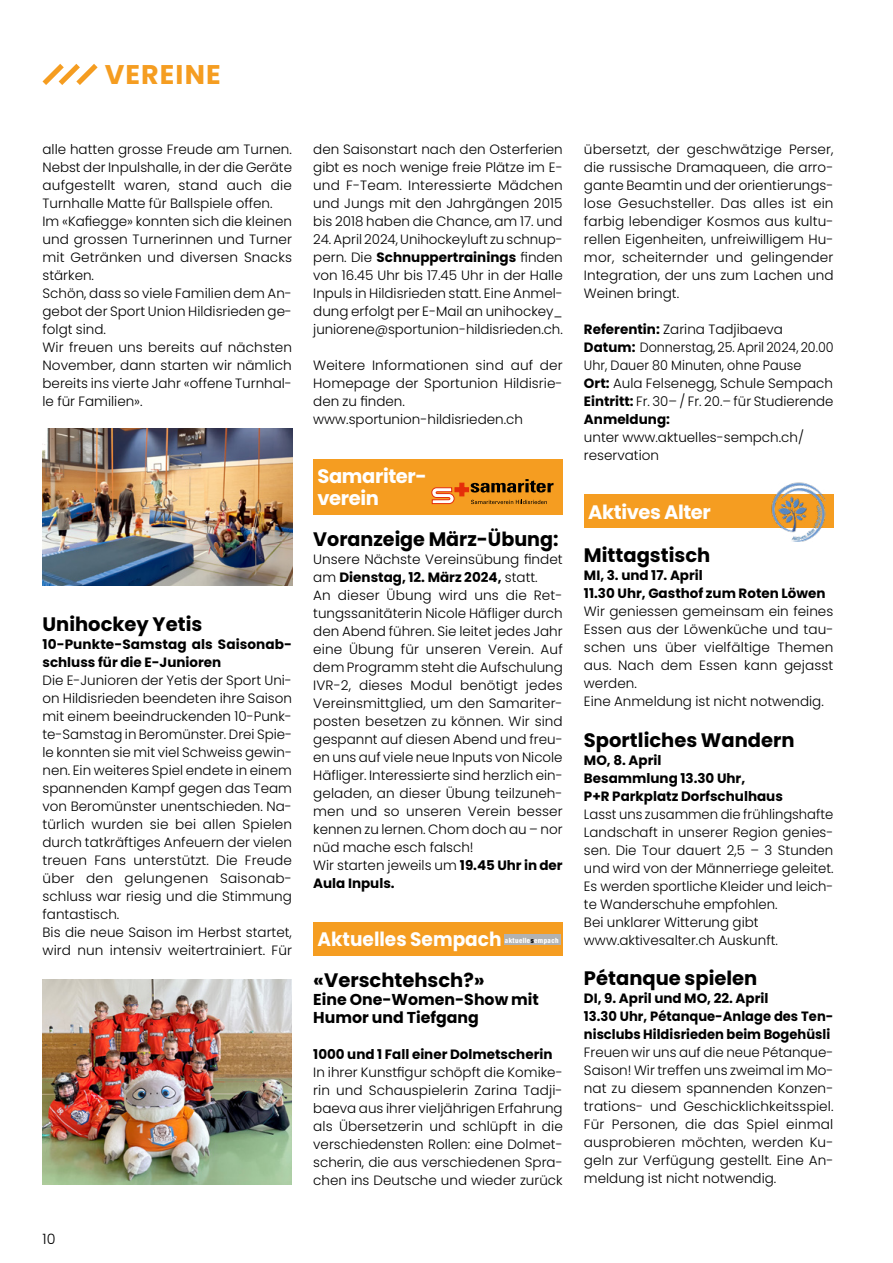
<style>
.page{position:relative;width:893px;height:1263px;background:#fff}
.page>*{position:absolute;margin:0;border:0;box-sizing:border-box;transform-origin:0 0}
.t1{font:700 27px "Poppins";letter-spacing:.04em;color:#f59d21}
.t2{font:700 19.5px "Poppins";color:#000}
.t3{font:700 19.5px/22.5px "Poppins";letter-spacing:-.02em;color:#fff}
.t4{font:700 19.5px "Poppins";color:#fff;scale:.95 1}
.t5{font:700 15.75px/18px "Poppins";color:#000}
.t6{font:300 14.25px "Poppins";color:#000}
.t7{font:300 13.5px/18px "Poppins";color:#000}
.t8{font:700 13.5px/18px "Poppins";color:#000}
.t9{font:800 condensed 7.2px "Helvetica Neue";letter-spacing:.06em;color:#fff;scale:.94 1}
.s1{font-weight:700}
.s2{color:#000}
</style>
<div class="page">
<svg style="left:43px;top:64px;width:55px;height:21px"></svg>
<img style="left:43px;top:428px;width:249px;height:158px">
<img style="left:43px;top:979px;width:249px;height:205px">
<div style="left:313px;top:459px;width:250px;height:55px;background:#f59d21"></div>
<div style="left:313px;top:922px;width:250px;height:33px;background:#f59d21"></div>
<svg style="left:431px;top:479px;width:122px;height:25px"></svg>
<div style="left:504px;top:934px;width:57px;height:10px;background:#b1b2b3"></div>
<div style="left:584px;top:495px;width:249px;height:33px;background:#f59d21"></div>
<img style="left:772px;top:483px;width:53px;height:58px">
<h1 class="t1" style="left:105px;top:59px;width:117px">VEREINE</h1>
<p class="t7" style="left:43px;top:140px;width:251px">alle hatten grosse Freude am Turnen.<br>Nebst der Inpulshalle, in der die Geräte aufgestellt waren, stand auch die<br>Turnhalle Matte für Ballspiele offen.<br>Im «Kafiegge» konnten sich die kleinen und grossen Turnerinnen und Turner mit Getränken und diversen Snacks stärken.<br>Schön, dass so viele Familien dem An&shy;gebot der Sport Union Hildisrieden ge&shy;folgt sind.<br>Wir freuen uns bereits auf nächsten<br>November, dann starten wir nämlich bereits ins vierte Jahr «offene Turnhal&shy;le für Familien».</p>
<h2 class="t2" style="left:43px;top:613px;width:161px">Unihockey Yetis</h2>
<p class="t8" style="left:43px;top:635px;width:251px">10-Punkte-Samstag als Saisonab&shy;schluss für die E-Junioren</p>
<p class="t7" style="left:43px;top:671px;width:251px">Die E-Junioren der Yetis der Sport Uni&shy;on Hildisrieden beendeten ihre Saison mit einem beeindruckenden 10-Punk&shy;te-Samstag in Beromünster. Drei Spie&shy;le konnten sie mit viel Schweiss gewin&shy;nen. Ein weiteres Spiel endete in einem spannenden Kampf gegen das Team von Beromünster unentschieden. Na&shy;türlich wurden sie bei allen Spielen durch tatkräftiges Anfeuern der vielen treuen Fans unterstützt. Die Freude über den gelungenen Saisonab&shy;schluss war riesig und die Stimmung fantastisch.<br>Bis die neue Saison im Herbst startet, wird nun intensiv weitertrainiert. Für</p>
<p class="t6" style="left:43px;top:1231px;width:14px">10</p>
<p class="t7" style="left:313px;top:140px;width:251px">den Saisonstart nach den Osterferien gibt es noch wenige freie Plätze im E&shy;und F-Team. Interessierte Mädchen und Jungs mit den Jahrgängen 2015 bis 2018 haben die Chance, am 17. und</p>
<p class="t7" style="left:313px;top:230px;width:251px;text-align:justify">24. April 2024, Unihockeyluft zu schnup&shy;pern. Die <span class="s1">Schnuppertrainings</span> finden von 16.45 Uhr bis 17.45 Uhr in der Halle Inpuls in Hildisrieden statt. Eine Anmel&shy;dung erfolgt per E-Mail an unihockey_ juniorene@sportunion-hildisrieden.ch.</p>
<p class="t7" style="left:313px;top:356px;width:251px">Weitere Informationen sind auf der<br>Homepage der Sportunion Hildisrie&shy;den zu finden. www.sportunion-hildisrieden.ch</p>
<h2 class="t3" style="left:317px;top:465px;width:111px">Samariter&shy;verein</h2>
<h2 class="t2" style="left:313px;top:527px;width:247px">Voranzeige März-Übung:</h2>
<p class="t7" style="left:313px;top:550px;width:251px">Unsere Nächste Vereinsübung findet am <span class="s1">Dienstag, 12. März 2024,</span> statt.<br>An dieser Übung wird uns die Ret&shy;tungssanitäterin Nicole Häfliger durch den Abend führen. Sie leitet jedes Jahr eine Übung für unseren Verein. Auf dem Programm steht die Aufschulung IVR-2, dieses Modul benötigt jedes Vereinsmittglied, um den Samariter&shy;posten besetzen zu können. Wir sind gespannt auf diesen Abend und freu&shy;en uns auf viele neue Inputs von Nicole Häfliger. Interessierte sind herzlich ein&shy;geladen, an dieser Übung teilzuneh&shy;men und so unseren Verein besser kennen zu lernen. Chom doch au – nor nüd mache esch falsch!<br>Wir starten jeweils um <span class="s1">19.45 Uhr in der Aula Inpuls.</span></p>
<h2 class="t4" style="left:317px;top:928px;width:195px">Aktuelles Sempach</h2>
<h2 class="t2" style="left:313px;top:968px;width:173px">«Verschtehsch?»</h2>
<p class="t5" style="left:313px;top:990px;width:227px">Eine One-Women-Show mit<br>Humor und Tiefgang</p>
<p class="t8" style="left:313px;top:1045px;width:241px">1000 und 1 Fall einer Dolmetscherin</p>
<p class="t7" style="left:313px;top:1063px;width:251px;text-align:justify">In ihrer Kunstfigur schöpft die Komike&shy;rin und Schauspielerin Zarina Tadji&shy;baeva aus ihrer vieljährigen Erfahrung als Übersetzerin und schlüpft in die verschiedensten Rollen: eine Dolmet&shy;scherin, die aus verschiedenen Spra&shy;chen ins Deutsche und wieder zurück</p>
<p class="t9" style="left:505px;top:936px;width:59px">aktuelle<span class="s2">s</span>empach</p>
<p class="t7" style="left:584px;top:140px;width:251px;text-align:justify">übersetzt, der geschwätzige Perser, die russische Dramaqueen, die arro&shy;gante Beamtin und der orientierungs&shy;lose Gesuchsteller. Das alles ist ein farbig lebendiger Kosmos aus kultu&shy;rellen Eigenheiten, unfreiwilligem Hu&shy;mor, scheiternder und gelingender Integration, der uns zum Lachen und Weinen bringt.</p>
<p class="t7" style="left:584px;top:320px;width:251px"><span class="s1">Referentin:</span> Zarina Tadjibaeva <span class="s1">Datum:</span> Donnerstag, 25. April 2024, 20.00<br>Uhr, Dauer 80 Minuten, ohne Pause<br><span class="s1">Ort:</span> Aula Felsenegg, Schule Sempach <span class="s1">Eintritt:</span> Fr. 30– / Fr. 20.– für Studierende <span class="s1">Anmeldung:</span></p>
<p class="t7" style="left:584px;top:428px;width:222px">unter www.aktuelles-sempch.ch/ reservation</p>
<h2 class="t3" style="left:588px;top:501px;width:124px">Aktives Alter</h2>
<h2 class="t2" style="left:584px;top:544px;width:128px">Mittagstisch</h2>
<p class="t8" style="left:584px;top:566px;width:243px">MI, 3. und 17. April<br>11.30 Uhr, Gasthof zum Roten Löwen</p>
<p class="t7" style="left:584px;top:602px;width:251px">Wir geniessen gemeinsam ein feines<br>Essen aus der Löwenküche und tau&shy;schen uns über vielfältige Themen aus. Nach dem Essen kann gejasst werden.<br>Eine Anmeldung ist nicht notwendig.</p>
<h2 class="t2" style="left:584px;top:728px;width:212px">Sportliches Wandern</h2>
<p class="t8" style="left:584px;top:751px;width:200px">MO, 8. April<br>Besammlung 13.30 Uhr,<br>P+R Parkplatz Dorfschulhaus</p>
<p class="t7" style="left:584px;top:805px;width:251px">Lasst uns zusammen die frühlingshafte Landschaft in unserer Region genies&shy;sen. Die Tour dauert 2,5 – 3 Stunden und wird von der Männerriege geleitet.<br>Es werden sportliche Kleider und leich&shy;te Wanderschuhe empfohlen.<br>Bei unklarer Witterung gibt www.aktivesalter.ch Auskunft.</p>
<h2 class="t2" style="left:584px;top:967px;width:175px">Pétanque spielen</h2>
<p class="t8" style="left:584px;top:989px;width:251px">DI, 9. April und MO, 22. April<br>13.30 Uhr, Pétanque-Anlage des Ten&shy;nisclubs Hildisrieden beim Bogehüsli</p>
<p class="t7" style="left:584px;top:1043px;width:251px">Freuen wir uns auf die neue Pétanque-Saison! Wir treffen uns zweimal im Mo&shy;nat zu diesem spannenden Konzen&shy;trations- und Geschicklichkeitsspiel.<br>Für Personen, die das Spiel einmal ausprobieren möchten, werden Ku&shy;geln zur Verfügung gestellt. Eine An&shy;meldung ist nicht notwendig.</p>
</div>
